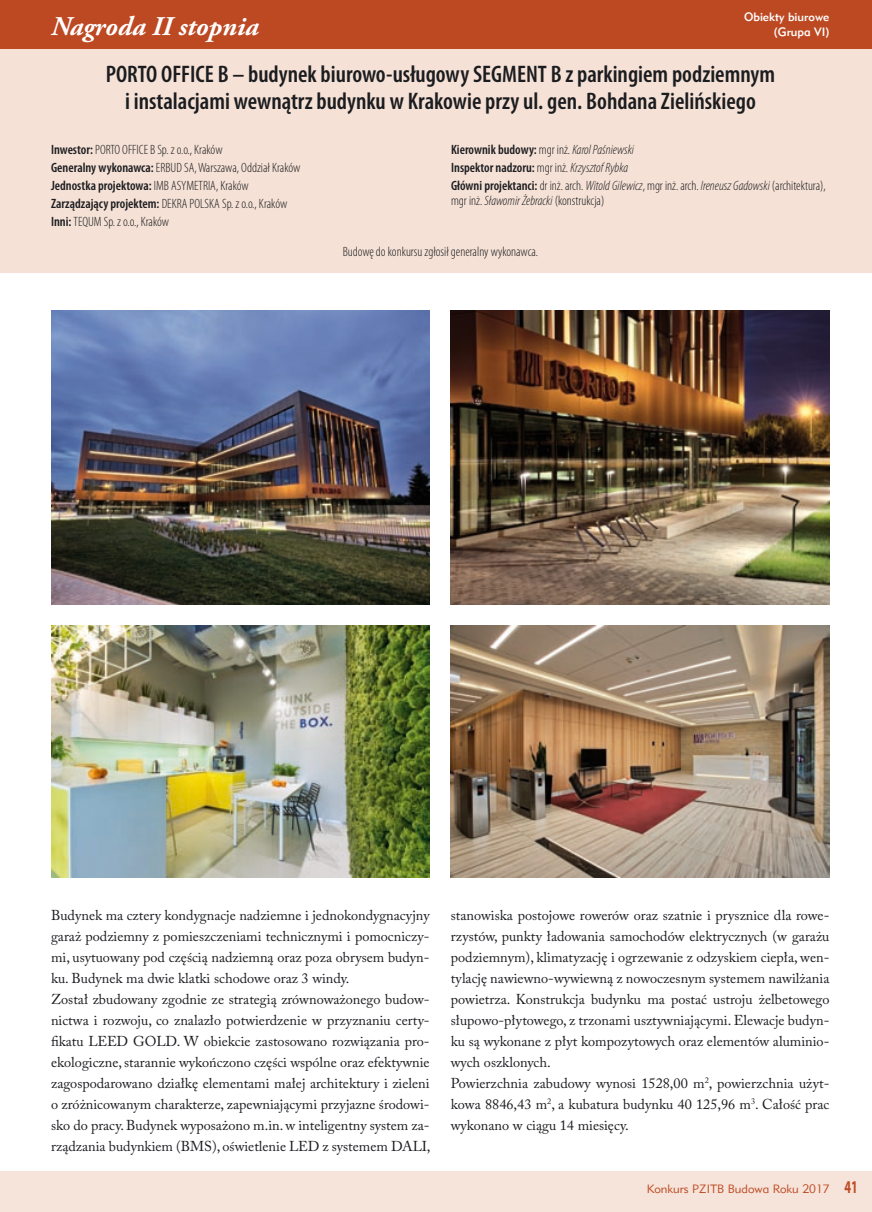
<style>
.page{position:relative;width:872px;height:1212px;background:#fff}
.page>*{position:absolute;margin:0;border:0;box-sizing:border-box;transform-origin:0 0}
.t1{font:italic 700 27px "Adobe Garamond Pro";color:#fff}
.t2{font:600 condensed 24px/27px "Myriad Pro";color:#1b1c20;text-align:center}
.t3{font:14.25px/21px "Adobe Caslon Pro";color:#1b1c20}
.t4{font:300 condensed 13.5px/18px "Myriad Pro";color:#1b1c20}
.t5{font:italic 300 condensed 13.5px/18px "Myriad Pro";color:#1b1c20}
.t6{font:12px "Geometric 415 Lt EU";color:#bd4922}
.t7{font:12px/14.4px "Geometric 415 Md EU";color:#fff;text-align:right}
.s1{font-weight:600}
.s2{font-weight:600;font-style:normal}
.s3{font-style:normal}
.s4{font-style:italic}
.s5{font-family:"Myriad Pro";font-weight:700;font-size:18px}
</style>
<div class="page">
<div style="left:0;top:0;width:872px;height:272px;background:#f5e1d5"></div>
<div style="left:0;top:0;width:872px;height:49px;background:#bd4922"></div>
<div style="left:0;top:1171px;width:872px;height:41px;background:#f6e4da"></div>
<img style="left:51px;top:310px;width:378px;height:294px">
<img style="left:51px;top:625px;width:378px;height:252px">
<img style="left:451px;top:310px;width:378px;height:294px">
<img style="left:451px;top:625px;width:378px;height:252px">
<h1 class="t1" style="left:51px;top:11px;width:209px">Nagroda II stopnia</h1>
<p class="t7" style="left:744px;top:10px;width:87px">Obiekty biurowe (Grupa VI)</p>
<h2 class="t2" style="left:106px;top:61px;width:671px">PORTO OFFICE B – budynek biurowo-usługowy SEGMENT B z parkingiem podziemnym i instalacjami wewnątrz budynku w Krakowie przy ul. gen. Bohdana Zielińskiego</h2>
<p class="t4" style="left:51px;top:140px;width:251px"><span class="s1">Inwestor:</span> PORTO OFFICE B Sp. z o.o., Kraków<br><span class="s1">Generalny wykonawca:</span> ERBUD SA, Warszawa, Oddział Kraków <span class="s1">Jednostka projektowa:</span> IMB ASYMETRIA, Kraków <span class="s1">Zarządzający projektem:</span> DEKRA POLSKA Sp. z o.o., Kraków <span class="s1">Inni:</span> TEQUM Sp. z o.o., Kraków</p>
<p class="t5" style="left:451px;top:141px;width:376px"><span class="s2">Kierownik budowy:</span> <span class="s3">mgr inż.</span> Karol Paśniewski<br><span class="s2">Inspektor nadzoru:</span> <span class="s3">mgr inż.</span> Krzysztof Rybka<br><span class="s2">Główni projektanci:</span> <span class="s3">dr inż. arch.</span> Witold Gilewicz<span class="s3">, mgr inż. arch.</span> Ireneusz Gadowski <span class="s3">(architektura),</span></p>
<p class="t4" style="left:451px;top:191px;width:155px">mgr inż. <span class="s4">Sławomir Żebracki</span> (konstrukcja)</p>
<p class="t4" style="left:343px;top:243px;width:197px">Budowę do konkursu zgłosił generalny wykonawca.</p>
<p class="t3" style="left:51px;top:904px;width:381px">Budynek ma cztery kondygnacje nadziemne i jednokondygnacyjny garaż podziemny z pomieszczeniami technicznymi i pomocniczy&shy;mi, usytuowany pod częścią nadziemną oraz poza obrysem budyn&shy;ku. Budynek ma dwie klatki schodowe oraz 3 windy.<br>Został zbudowany zgodnie ze strategią zrównoważonego budow&shy;nictwa i rozwoju, co znalazło potwierdzenie w przyznaniu certy&shy;fikatu LEED GOLD. W obiekcie zastosowano rozwiązania pro&shy;ekologiczne, starannie wykończono części wspólne oraz efektywnie zagospodarowano działkę elementami małej architektury i zieleni o zróżnicowanym charakterze, zapewniającymi przyjazne środowi&shy;sko do pracy. Budynek wyposażono m.in. w inteligentny system za&shy;rządzania budynkiem (BMS), oświetlenie LED z systemem DALI,</p>
<p class="t3" style="left:451px;top:904px;width:380px">stanowiska postojowe rowerów oraz szatnie i prysznice dla rowe&shy;rzystów, punkty ładowania samochodów elektrycznych (w garażu podziemnym), klimatyzację i ogrzewanie z odzyskiem ciepła, wen&shy;tylację nawiewno-wywiewną z nowoczesnym systemem nawilżania powietrza. Konstrukcja budynku ma postać ustroju żelbetowego słupowo-płytowego, z trzonami usztywniającymi. Elewacje budyn&shy;ku są wykonane z płyt kompozytowych oraz elementów aluminio&shy;wych oszklonych.<br>Powierzchnia zabudowy wynosi 1528,00 m<sup>2</sup>, powierzchnia użyt&shy;kowa 8846,43 m<sup>2</sup>, a kubatura budynku 40 125,96 m<sup>3</sup>. Całość prac wykonano w ciągu 14 miesięcy.</p>
<p class="t6" style="left:647px;top:1181px;width:212px">Konkurs PZITB Budowa Roku 2017 <span class="s5">41</span></p>
</div>
